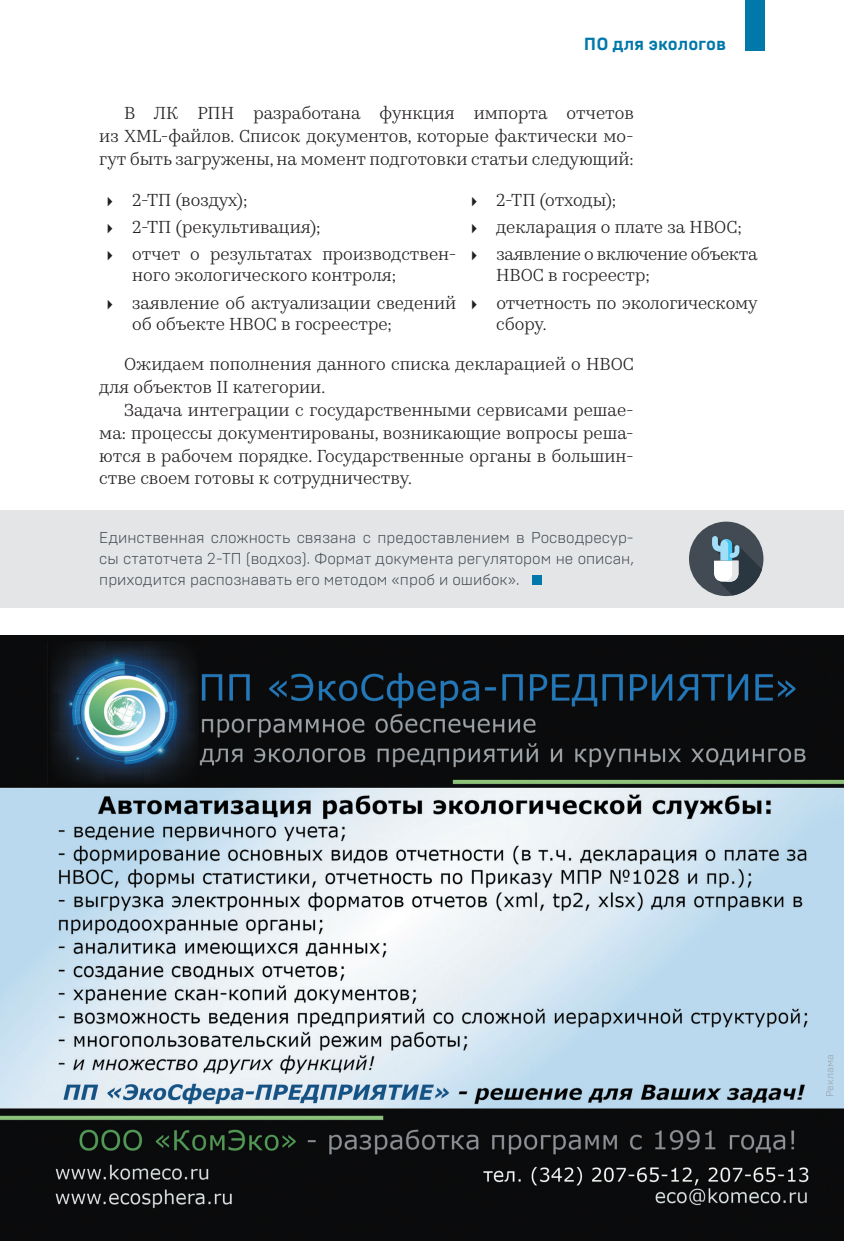
<style>
.page{position:relative;width:844px;height:1241px;background:#fff}
.page>*{position:absolute;margin:0;border:0;box-sizing:border-box;transform-origin:0 0}
.Текст{font:17.5px/22.8px "Kazimir Text";color:#231f20}
.Текст-2{font:17.5px/21px "Kazimir Text";letter-spacing:-.02em;color:#231f20}
.t1{font:700 17.5px "Brutal Type";color:#0078aa}
.Подвал_текст{font:300 15.75px/21px "Brutal Type";color:#424b53;text-align:justify}
.t2{font:10.5px "Brutal Type";color:#8e9096}
.s1{font-weight:700}
</style>
<div class="page">
<div style="left:0;top:510px;width:843px;height:97px;background:#e4e5e7"></div>
<img style="left:0;top:635px;width:843px;height:605px">
<div style="left:531px;top:574px;width:10px;height:10px;background:#0078aa"></div>
<div style="left:688px;top:521px;width:75px;height:75px;background:#424b53;border-radius:50%"></div>
<svg style="left:711px;top:536px;width:50px;height:59px"></svg>
<div style="left:744px;top:0;width:20px;height:51px;background:#0078aa"></div>
<p class="t1" style="left:583px;top:34px;width:144px">ПО для экологов</p>
<p class="Текст" style="left:99px;top:100px;width:536px;text-align:justify;text-indent:25px">В ЛК РПН разработана функция импорта отчетов из XML-файлов. Список документов, которые фактически мо&shy;гут быть загружены, на момент подготовки статьи следующий:</p>
<p class="Текст" style="left:106px;top:188px;width:143px"><span class="s1">▸</span> 2-ТП (воздух);</p>
<p class="Текст" style="left:470px;top:188px;width:147px"><span class="s1">▸</span> 2-ТП (отходы);</p>
<p class="Текст" style="left:106px;top:215px;width:216px"><span class="s1">▸</span> 2-ТП (рекультивация);</p>
<p class="Текст" style="left:470px;top:215px;width:273px"><span class="s1">▸</span> декларация о плате за НВОС;</p>
<p class="Текст" style="left:132px;top:243px;width:325px;line-height:21px;text-indent:-26px"><span class="s1">▸</span> отчет о результатах производствен&shy;ного экологического контроля;</p>
<p class="Текст-2" style="left:496px;top:243px;width:263px;text-indent:-26px"><span class="s1">▸</span> заявление о включение объекта<br>НВОС в госреестр;</p>
<p class="Текст" style="left:132px;top:291px;width:325px;line-height:21px;text-indent:-26px"><span class="s1">▸</span> заявление об актуализации сведений об объекте НВОС в госреестре;</p>
<p class="Текст" style="left:496px;top:291px;width:263px;line-height:21px;text-indent:-26px"><span class="s1">▸</span> отчетность по экологическому сбору.</p>
<p class="Текст" style="left:99px;top:351px;width:536px;text-indent:25px">Ожидаем пополнения данного списка декларацией о НВОС для объектов II категории.</p>
<p class="Текст" style="left:99px;top:397px;width:536px;text-align:justify;text-indent:25px">Задача интеграции с государственными сервисами решае&shy;ма: процессы документированы, возникающие вопросы реша&shy;ются в рабочем порядке. Государственные органы в большин&shy;стве своем готовы к сотрудничеству.</p>
<p class="Подвал_текст" style="left:99px;top:526px;width:536px">Единственная сложность связана с предоставлением в Росводресур&shy;сы статотчета 2-ТП (водхоз). Формат документа регулятором не описан, приходится распознавать его методом «проб и ошибок».</p>
<p class="t2" style="left:823px;top:1096px;width:44px;rotate:-90deg">Реклама</p>
</div>
